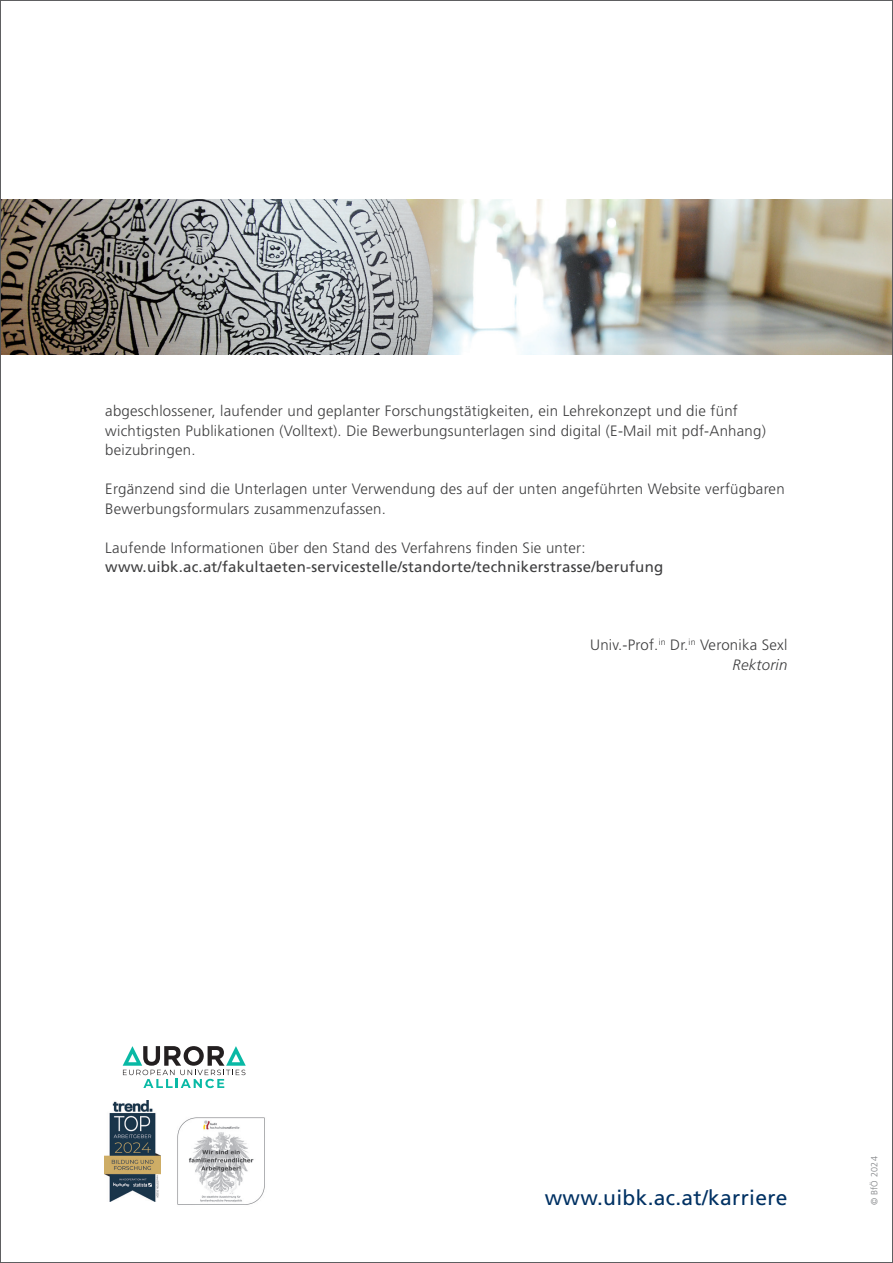
<style>
.page{position:relative;width:893px;height:1263px;background:#fff}
.page>*{position:absolute;margin:0;border:0;box-sizing:border-box;transform-origin:0 0}
.t1{font:21px "Frutiger LT Pro";letter-spacing:.015em;color:#003163}
.t2{font:300 15px/19.5px "Frutiger LT Pro";letter-spacing:.015em;color:#3e3e3f}
.t3{font:15px "Frutiger LT Pro";letter-spacing:.015em;color:#3e3e3f}
.t4{font:italic 300 15px "Frutiger LT Pro";letter-spacing:.015em;color:#3e3e3f}
.t5{font:300 9px "Frutiger LT Pro";letter-spacing:.03em;color:#808285}
</style>
<div class="page">
<img style="left:177px;top:1117px;width:88px;height:88px">
<img style="left:105px;top:1100px;width:55px;height:102px">
<svg style="left:123px;top:1046px;width:123px;height:42px"></svg>
<img style="left:2px;top:200px;width:889px;height:155px">
<p class="t2" style="left:105px;top:401px;width:662px">abgeschlossener, laufender und geplanter Forschungstätigkeiten, ein Lehrekonzept und die fünf wichtigsten Publikationen (Volltext). Die Bewerbungsunterlagen sind digital (E-Mail mit pdf-Anhang) beizubringen.</p>
<p class="t2" style="left:105px;top:479px;width:681px">Ergänzend sind die Unterlagen unter Verwendung des auf der unten angeführten Website verfügbaren<br>Bewerbungsformulars zusammenzufassen.</p>
<p class="t2" style="left:105px;top:538px;width:482px">Laufende Informationen über den Stand des Verfahrens finden Sie unter:</p>
<p class="t3" style="left:105px;top:558px;width:559px">www.uibk.ac.at/fakultaeten-servicestelle/standorte/technikerstrasse/berufung</p>
<p class="t2" style="left:590px;top:635px;width:199px">Univ.-Prof.<sup>in</sup> Dr.<sup>in</sup> Veronika Sexl</p>
<p class="t4" style="left:733px;top:656px;width:56px">Rektorin</p>
<p class="t1" style="left:545px;top:1185px;width:244px">www.uibk.ac.at/karriere</p>
<p class="t5" style="left:869px;top:1205px;width:51px;rotate:-90deg">© BfÖ 2024</p>
</div>
